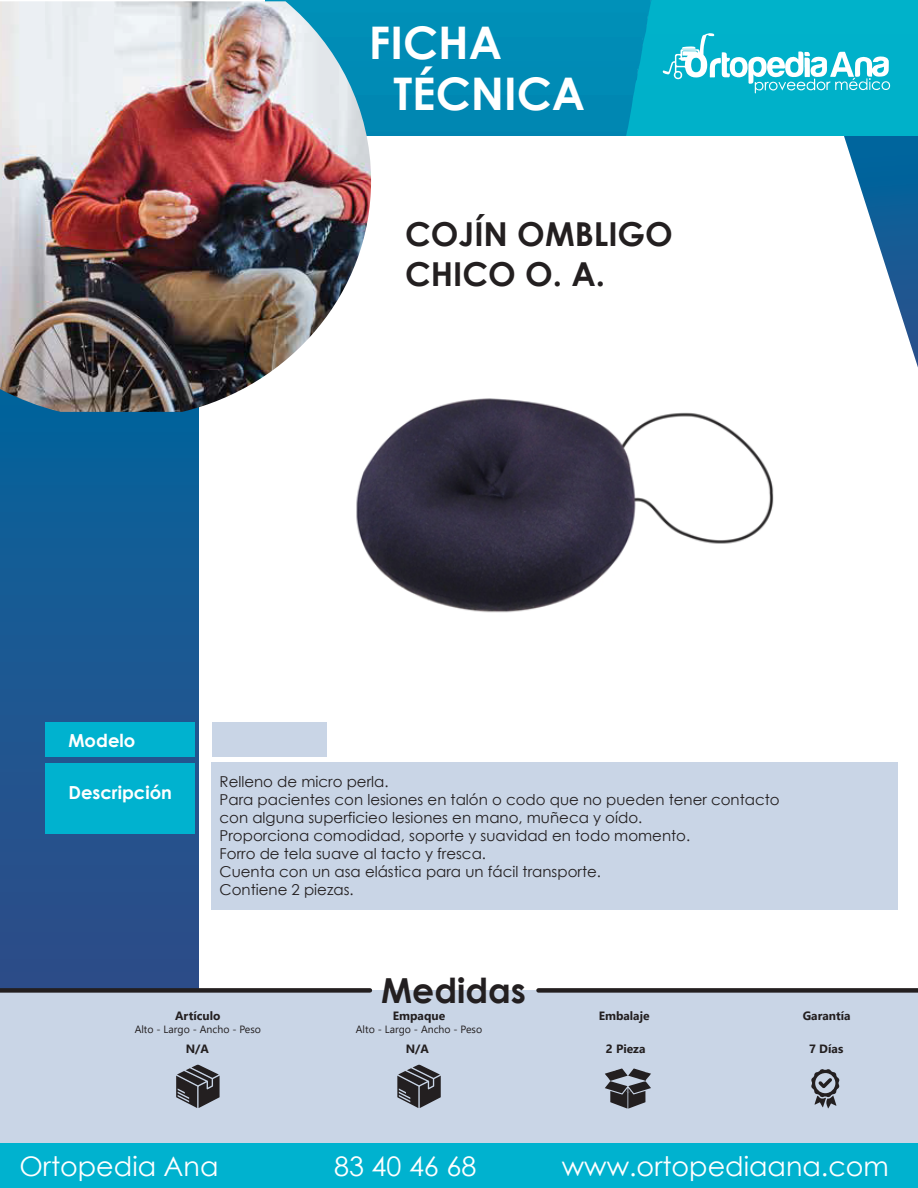
<style>
.page{position:relative;width:918px;height:1188px;background:#fff}
.page>*{position:absolute;margin:0;border:0;box-sizing:border-box;transform-origin:0 0}
.t1{font:700 45px/51px "Century Gothic";color:#fff}
.t2{font:700 34.5px "Century Gothic";color:#231f20}
.t3{font:700 33px/39.6px "Century Gothic";color:#231f20}
.t4{font:27px "Century Gothic";color:#fff}
.t5{font:700 18px "Century Gothic";color:#fff}
.t6{font:15px/18px "Century Gothic";color:#231f20}
.t7{font:700 12px "Segoe UI";color:#231f20}
.t8{font:10.5px "Segoe UI";color:#231f20}
</style>
<div class="page">
<svg style="left:0;top:412px;width:198px;height:576px;background:#1a5791"></svg>
<svg style="left:265px;top:0;width:653px;height:367px"></svg>
<div style="left:0;top:990px;width:918px;height:159px;background:#c9d5e6"></div>
<div style="left:0;top:988px;width:370px;height:5px;background:#231f20"></div>
<div style="left:538px;top:988px;width:380px;height:5px;background:#231f20"></div>
<div style="left:0;top:1143px;width:918px;height:45px;background:#00b2cf"></div>
<div style="left:45px;top:763px;width:150px;height:71px;background:#00b2cf"></div>
<div style="left:212px;top:762px;width:686px;height:147px;background:#c9d5e6"></div>
<svg style="left:605px;top:1068px;width:46px;height:41px"></svg>
<svg style="left:811px;top:1069px;width:29px;height:40px"></svg>
<svg style="left:176px;top:1065px;width:44px;height:43px"></svg>
<svg style="left:397px;top:1065px;width:44px;height:43px"></svg>
<img style="left:0;top:1px;width:371px;height:411px">
<div style="left:212px;top:722px;width:114px;height:34px;background:#c9d5e6"></div>
<div style="left:45px;top:722px;width:150px;height:34px;background:#00b2cf"></div>
<img style="left:349px;top:382px;width:425px;height:231px">
<h1 class="t1" style="left:393px;top:15px;width:193px;text-indent:-25px">FICHA<br>TÉCNICA</h1>
<h3 class="t3" style="left:405px;top:213px;width:269px">COJÍN OMBLIGO<br>CHICO O. A.</h3>
<p class="t5" style="left:68px;top:727px;width:68px">Modelo</p>
<p class="t5" style="left:68px;top:778px;width:105px">Descripción</p>
<p class="t6" style="left:220px;top:772px;width:562px">Relleno de micro perla.<br>Para pacientes con lesiones en talón o codo que no pueden tener contacto con alguna superficieo lesiones en mano, muñeca y oído.<br>Proporciona comodidad, soporte y suavidad en todo momento.<br>Forro de tela suave al tacto y fresca.<br>Cuenta con un asa elástica para un fácil transporte.<br>Contiene 2 piezas.</p>
<h2 class="t2" style="left:381px;top:965px;width:146px">Medidas</h2>
<p class="t7" style="left:175px;top:1005px;width:47px">Artículo</p>
<p class="t7" style="left:599px;top:1005px;width:52px">Embalaje</p>
<p class="t7" style="left:803px;top:1005px;width:50px">Garantía</p>
<p class="t8" style="left:135px;top:1019px;width:128px">Alto - Largo - Ancho - Peso</p>
<p class="t7" style="left:186px;top:1038px;width:25px">N/A</p>
<p class="t7" style="left:393px;top:1005px;width:54px">Empaque</p>
<p class="t8" style="left:356px;top:1019px;width:128px">Alto - Largo - Ancho - Peso</p>
<p class="t7" style="left:406px;top:1038px;width:25px">N/A</p>
<p class="t7" style="left:606px;top:1038px;width:41px">2 Pieza</p>
<p class="t7" style="left:809px;top:1038px;width:36px">7 Días</p>
<h3 class="t4" style="left:19px;top:1148px;width:201px">Ortopedia Ana</h3>
<h3 class="t4" style="left:334px;top:1148px;width:144px">83 40 46 68</h3>
<h3 class="t4" style="left:562px;top:1148px;width:329px">www.ortopediaana.com</h3>
</div>
